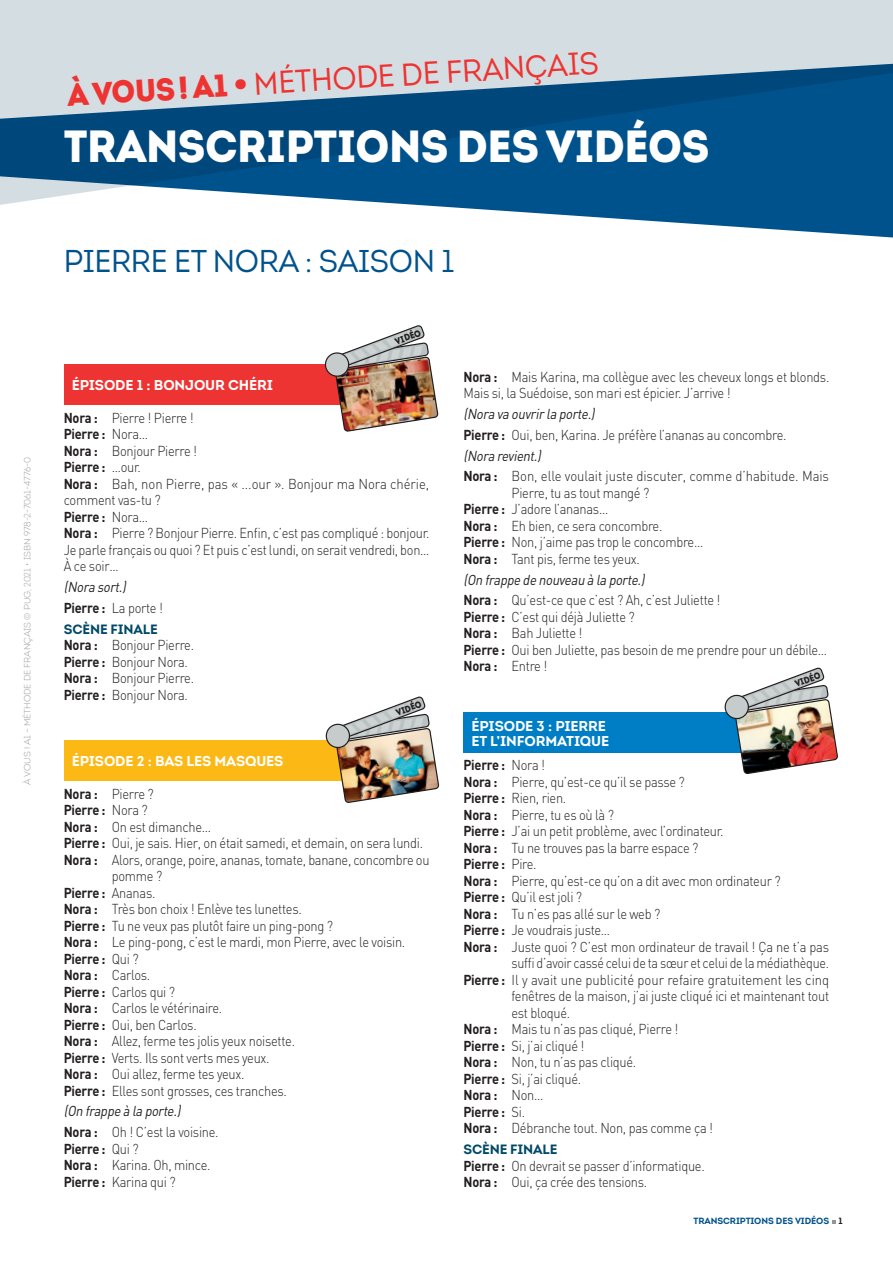
<style>
.page{position:relative;width:893px;height:1263px;background:#fff}
.page>*{position:absolute;margin:0;border:0;box-sizing:border-box;transform-origin:0 0}
.t1{font:900 45px "Intro";letter-spacing:-.01em;color:#fff;scale:.95 1}
.t2{font:31.5px "Intro";color:#ee3432;scale:.95 1}
.t3{font:31.5px "Intro";letter-spacing:-.01em;color:#00528c;scale:.95 1}
.t4{font:300 14.25px/16.5px "DIN";letter-spacing:-.02em;color:#231f20;scale:.9 1}
.t5{font:700 14.25px "DIN";letter-spacing:-.02em;color:#231f20;scale:.9 1}
.t6{font:700 14.25px/15px "Intro";letter-spacing:-.01em;color:#fff}
.t7{font:italic 14.25px/20.7px "DIN";color:#231f20;scale:.9 1}
.t8{font:300 14.25px "DIN";letter-spacing:-.02em;color:#231f20;scale:.92 1}
.t9{font:300 14.25px "DIN";letter-spacing:-.02em;color:#231f20;scale:.88 1}
.t10{font:700 13.5px "Intro";letter-spacing:-.01em;color:#004967}
.t11{font:900 9.3px "Intro";color:#231f20;scale:.9 1}
.t12{font:300 9px "Intro";letter-spacing:-.01em;color:#939598}
.t13{font:700 9px "Intro";letter-spacing:-.01em;color:#00528c}
.s1{font-weight:900}
.s2{font-weight:700}
.s3{font-weight:700;font-style:normal}
.s4{font-weight:300;font-style:normal}
.s5{font-weight:300}
.s6{font-weight:400;font-style:italic}
.s7{color:#231f20}
</style>
<div class="page">
<div style="left:64px;top:364px;width:365px;height:41px;background:#ee3432"></div>
<div style="left:64px;top:740px;width:365px;height:41px;background:#fcb814"></div>
<div style="left:463px;top:712px;width:366px;height:40px;background:#007ec5"></div>
<svg style="left:463px;top:208px;width:430px;height:29px"></svg>
<svg style="left:0;top:0;width:893px;height:208px;background:#6693b2"></svg>
<img style="left:325px;top:325px;width:113px;height:106px">
<img style="left:325px;top:696px;width:114px;height:107px">
<img style="left:724px;top:667px;width:114px;height:107px">
<h2 class="t2" style="left:66px;top:73px;width:562px;rotate:-3deg"><span class="s1">À VOUS! A1 •</span> MÉTHODE DE FRANÇAIS</h2>
<h1 class="t1" style="left:64px;top:117px;width:681px">TRANSCRIPTIONS DES VIDÉOS</h1>
<p class="t12" style="left:22px;top:785px;width:329px;rotate:-90deg">À VOUS ! A1 – MÉTHODE DE FRANÇAIS © PUG, 2021 • ISBN 978-2-7061-4776-0</p>
<h2 class="t3" style="left:64px;top:242px;width:413px">PIERRE ET NORA : SAISON 1</h2>
<p class="t11" style="left:393px;top:336px;width:31px;rotate:-20deg">VIDÉO</p>
<p class="t6" style="left:72px;top:378px;width:203px">ÉPISODE 1 : BONJOUR CHÉRI</p>
<p class="t4" style="left:64px;top:409px;width:408px"><span class="s2">Nora :</span> Pierre ! Pierre !<br><span class="s2">Pierre :</span> Nora…<br><span class="s2">Nora :</span> Bonjour Pierre !<br><span class="s2">Pierre :</span> …our.<br><span class="s2">Nora :</span> Bah, non Pierre, pas « ...our ». Bonjour ma Nora chérie, comment vas-tu ?<br><span class="s2">Pierre :</span> Nora…<br><span class="s2">Nora :</span> Pierre ? Bonjour Pierre. Enfin, c’est pas compliqué : bonjour.<br>Je parle français ou quoi ? Et puis c’est lundi, on serait vendredi, bon…<br>À ce soir…</p>
<p class="t7" style="left:64px;top:576px;width:112px">(Nora sort.)<br><span class="s3">Pierre :</span> <span class="s4">La porte !</span></p>
<p class="t10" style="left:64px;top:620px;width:95px">SCÈNE FINALE</p>
<p class="t4" style="left:64px;top:636px;width:146px"><span class="s2">Nora :</span> Bonjour Pierre.<br><span class="s2">Pierre :</span> Bonjour Nora.<br><span class="s2">Nora :</span> Bonjour Pierre.<br><span class="s2">Pierre :</span> Bonjour Nora.</p>
<p class="t11" style="left:394px;top:707px;width:31px;rotate:-20deg">VIDÉO</p>
<p class="t6" style="left:72px;top:753px;width:213px">ÉPISODE 2 : BAS LES MASQUES</p>
<p class="t4" style="left:64px;top:785px;width:102px"><span class="s2">Nora :</span> Pierre ?</p>
<p class="t5" style="left:64px;top:800px;width:95px">Pierre : <span class="s5">Nora ?</span></p>
<p class="t4" style="left:64px;top:818px;width:165px"><span class="s2">Nora :</span> On est dimanche…</p>
<p class="t4" style="left:64px;top:834px;width:401px"><span class="s2">Pierre :</span> Oui, je sais. Hier, on était samedi, et demain, on sera lundi.</p>
<p class="t4" style="left:64px;top:851px;width:408px"><span class="s2">Nora :</span> Alors, orange, poire, ananas, tomate, banane, concombre ou</p>
<p class="t4" style="left:112px;top:867px;width:58px">pomme ?</p>
<p class="t5" style="left:64px;top:883px;width:103px">Pierre : <span class="s5">Ananas.</span></p>
<p class="t4" style="left:64px;top:900px;width:266px"><span class="s2">Nora :</span> Très bon choix ! Enlève tes lunettes.</p>
<p class="t4" style="left:64px;top:917px;width:301px"><span class="s2">Pierre :</span> Tu ne veux pas plutôt faire un ping-pong ?</p>
<p class="t4" style="left:64px;top:933px;width:381px"><span class="s2">Nora :</span> Le ping-pong, c’est le mardi, mon Pierre, avec le voisin.</p>
<p class="t5" style="left:64px;top:949px;width:85px">Pierre : <span class="s5">Qui ?</span></p>
<p class="t4" style="left:64px;top:966px;width:98px"><span class="s2">Nora :</span> Carlos.</p>
<p class="t4" style="left:64px;top:983px;width:125px"><span class="s2">Pierre :</span> Carlos qui ?</p>
<p class="t4" style="left:64px;top:999px;width:178px"><span class="s2">Nora :</span> Carlos le vétérinaire.</p>
<p class="t4" style="left:64px;top:1016px;width:149px"><span class="s2">Pierre :</span> Oui, ben Carlos.</p>
<p class="t4" style="left:64px;top:1032px;width:259px"><span class="s2">Nora :</span> Allez, ferme tes jolis yeux noisette.</p>
<p class="t4" style="left:64px;top:1049px;width:230px"><span class="s2">Pierre :</span> Verts. Ils sont verts mes yeux.</p>
<p class="t4" style="left:64px;top:1065px;width:202px"><span class="s2">Nora :</span> Oui allez, ferme tes yeux.</p>
<p class="t4" style="left:64px;top:1082px;width:250px"><span class="s2">Pierre :</span> Elles sont grosses, ces tranches.</p>
<p class="t7" style="left:64px;top:1100px;width:174px">(On frappe à la porte.)<br><span class="s3">Nora :</span> <span class="s4">Oh ! C’est la voisine.</span></p>
<p class="t4" style="left:64px;top:1140px;width:165px"><span class="s2">Pierre :</span> Qui ?<br><span class="s2">Nora :</span> Karina. Oh, mince.<br><span class="s2">Pierre :</span> Karina qui ?</p>
<p class="t4" style="left:463px;top:368px;width:408px"><span class="s2">Nora :</span> Mais Karina, ma collègue avec les cheveux longs et blonds.<br>Mais si, la Suédoise, son mari est épicier. J’arrive !</p>
<p class="t4" style="left:463px;top:403px;width:408px;line-height:20.7px"><span class="s6">(Nora va ouvrirla porte.)<br></span><span class="s2">Pierre :</span> Oui, ben, Karina. Je préfère l’ananas au concombre.<br><span class="s6">(Nora revient.)<br></span><span class="s2">Nora :</span> Bon, elle voulait juste discuter, comme d’habitude. Mais</p>
<p class="t4" style="left:463px;top:484px;width:268px;text-indent:48px">Pierre, tu as tout mangé ?<br><span class="s2">Pierre :</span> J’adore l’ananas…<br><span class="s2">Nora :</span> Eh bien, ce sera concombre.<br><span class="s2">Pierre :</span> Non, j’aime pas trop le concombre…<br><span class="s2">Nora :</span> Tant pis, ferme tes yeux.</p>
<p class="t4" style="left:463px;top:569px;width:287px;line-height:20.7px"><span class="s6">(On frappe de nouveau à la porte.)<br></span><span class="s2">Nora :</span> Qu’est-ce que c’est ? Ah, c’est Juliette !</p>
<p class="t4" style="left:463px;top:608px;width:406px"><span class="s2">Pierre :</span> C’est qui déjà Juliette ?<br><span class="s2">Nora :</span> Bah Juliette !<br><span class="s2">Pierre :</span> Oui ben Juliette, pas besoin de me prendre pour un débile…<br><span class="s2">Nora :</span> Entre !</p>
<p class="t11" style="left:793px;top:678px;width:31px;rotate:-20deg">VIDÉO</p>
<p class="t6" style="left:471px;top:718px;width:139px">ÉPISODE 3 : PIERRE<br>ET L’INFORMATIQUE</p>
<p class="t5" style="left:463px;top:756px;width:92px">Pierre : <span class="s5">Nora !</span></p>
<p class="t4" style="left:463px;top:773px;width:247px"><span class="s2">Nora :</span> Pierre, qu’est-ce qu’il se passe ?</p>
<p class="t4" style="left:463px;top:790px;width:116px"><span class="s2">Pierre :</span> Rien, rien.</p>
<p class="t4" style="left:463px;top:806px;width:169px"><span class="s2">Nora :</span> Pierre, tu es où là ?</p>
<p class="t4" style="left:463px;top:823px;width:291px"><span class="s2">Pierre :</span> J’ai un petit problème, avec l’ordinateur.</p>
<p class="t4" style="left:463px;top:839px;width:263px"><span class="s2">Nora :</span> Tu ne trouves pas la barre espace ?</p>
<p class="t5" style="left:463px;top:855px;width:83px">Pierre : <span class="s5">Pire.</span></p>
<p class="t4" style="left:463px;top:872px;width:354px"><span class="s2">Nora :</span> Pierre, qu’est-ce qu’on a dit avec mon ordinateur ?</p>
<p class="t4" style="left:463px;top:889px;width:133px"><span class="s2">Pierre :</span> Qu’il est joli ?</p>
<p class="t4" style="left:463px;top:905px;width:220px"><span class="s2">Nora :</span> Tu n’es pas allé sur le web ?</p>
<p class="t4" style="left:463px;top:922px;width:165px"><span class="s2">Pierre :</span> Je voudrais juste…</p>
<p class="t4" style="left:463px;top:938px;width:408px"><span class="s2">Nora :</span> Juste quoi ? C’est mon ordinateur de travail ! Ça ne t’a pas</p>
<p class="t9" style="left:511px;top:954px;width:362px">suffi d’avoir cassé celui de ta sœur et celui de la médiathèque.</p>
<p class="t8" style="left:463px;top:971px;width:399px"><span class="s2">Pierre :</span> Il y avait une publicité pour refaire gratuitement les cinq</p>
<p class="t4" style="left:511px;top:988px;width:354px">fenêtres de la maison, j’ai juste cliqué ici et maintenant tout</p>
<p class="t4" style="left:511px;top:1004px;width:67px">est bloqué.</p>
<p class="t4" style="left:463px;top:1021px;width:240px"><span class="s2">Nora :</span> Mais tu n’as pas cliqué, Pierre !</p>
<p class="t4" style="left:463px;top:1037px;width:136px"><span class="s2">Pierre :</span> Si, j’ai cliqué !</p>
<p class="t4" style="left:463px;top:1054px;width:193px"><span class="s2">Nora :</span> Non, tu n’as pas cliqué.</p>
<p class="t4" style="left:463px;top:1070px;width:132px"><span class="s2">Pierre :</span> Si, j’ai cliqué.</p>
<p class="t5" style="left:463px;top:1086px;width:90px">Nora : <span class="s5">Non…</span></p>
<p class="t5" style="left:463px;top:1102px;width:70px">Pierre : <span class="s5">Si.</span></p>
<p class="t4" style="left:463px;top:1120px;width:279px"><span class="s2">Nora :</span> Débranche tout. Non, pas comme ça !</p>
<p class="t10" style="left:463px;top:1141px;width:95px">SCÈNE FINALE</p>
<p class="t4" style="left:463px;top:1157px;width:270px"><span class="s2">Pierre :</span> On devrait se passer d’informatique.<br><span class="s2">Nora :</span> Oui, ça crée des tensions.</p>
<p class="t13" style="left:693px;top:1215px;width:150px">TRANSCRIPTIONS DES VIDÉOS <span class="s7">1</span></p>
</div>
